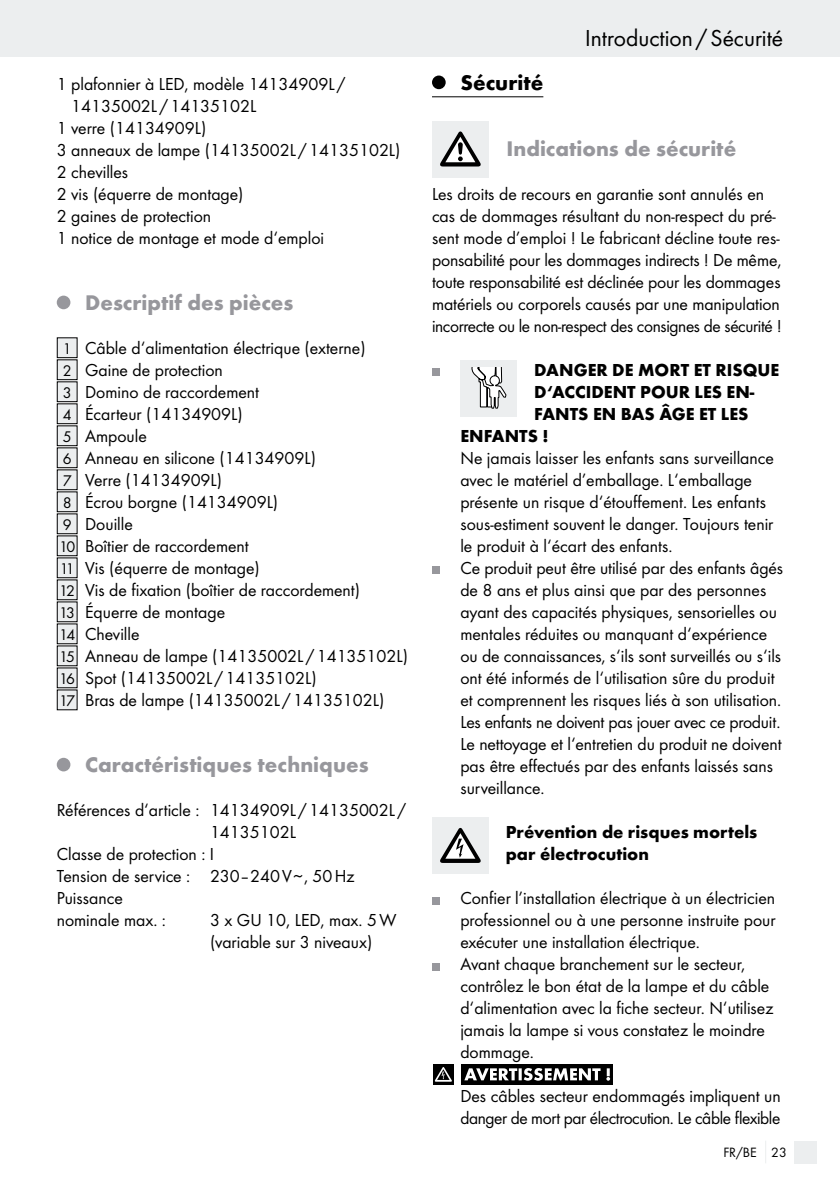
<style>
.page{position:relative;width:840px;height:1191px;background:#fff}
.page>*{position:absolute;margin:0;border:0;box-sizing:border-box;transform-origin:0 0}
.t1{font:24px "Futura Boo";color:#000}
.t2{font:700 22px "Futura";color:#97979c}
.t3{font:700 22px "Futura";color:#000}
.t4{font:18px/22px "Futura Boo";color:#000}
.t5{font:700 18px/22px "Futura";color:#000}
.t6{font:14px "Futura Boo";color:#000}
.s1{font-size:16px}
</style>
<div class="page">
<div style="left:0;top:0;width:839px;height:57px;background:#eceeef"></div>
<div style="left:794px;top:1140px;width:22px;height:23px;background:#eceeef"></div>
<div style="left:57px;top:296px;width:13px;height:13px;background:#97979c;border-radius:50%"></div>
<div style="left:57px;top:338px;width:20px;height:20px;background:#eceeef"></div>
<div style="left:57px;top:337px;width:21px;height:21px;border:1px solid #000"></div>
<div style="left:57px;top:360px;width:20px;height:20px;background:#eceeef"></div>
<div style="left:57px;top:359px;width:21px;height:21px;border:1px solid #000"></div>
<div style="left:57px;top:382px;width:20px;height:20px;background:#eceeef"></div>
<div style="left:57px;top:381px;width:21px;height:21px;border:1px solid #000"></div>
<div style="left:57px;top:404px;width:20px;height:20px;background:#eceeef"></div>
<div style="left:57px;top:403px;width:21px;height:21px;border:1px solid #000"></div>
<div style="left:57px;top:426px;width:20px;height:20px;background:#eceeef"></div>
<div style="left:57px;top:425px;width:21px;height:21px;border:1px solid #000"></div>
<div style="left:57px;top:448px;width:20px;height:20px;background:#eceeef"></div>
<div style="left:57px;top:447px;width:21px;height:21px;border:1px solid #000"></div>
<div style="left:57px;top:470px;width:20px;height:20px;background:#eceeef"></div>
<div style="left:57px;top:469px;width:21px;height:21px;border:1px solid #000"></div>
<div style="left:57px;top:492px;width:20px;height:20px;background:#eceeef"></div>
<div style="left:57px;top:491px;width:21px;height:21px;border:1px solid #000"></div>
<div style="left:57px;top:514px;width:20px;height:20px;background:#eceeef"></div>
<div style="left:57px;top:513px;width:21px;height:21px;border:1px solid #000"></div>
<div style="left:57px;top:536px;width:20px;height:20px;background:#eceeef"></div>
<div style="left:57px;top:535px;width:21px;height:21px;border:1px solid #000"></div>
<div style="left:57px;top:558px;width:20px;height:20px;background:#eceeef"></div>
<div style="left:57px;top:557px;width:21px;height:21px;border:1px solid #000"></div>
<div style="left:57px;top:580px;width:20px;height:20px;background:#eceeef"></div>
<div style="left:57px;top:602px;width:20px;height:20px;background:#eceeef"></div>
<div style="left:57px;top:624px;width:20px;height:20px;background:#eceeef"></div>
<div style="left:57px;top:646px;width:20px;height:20px;background:#eceeef"></div>
<div style="left:57px;top:668px;width:20px;height:20px;background:#eceeef"></div>
<div style="left:57px;top:690px;width:20px;height:20px;background:#eceeef"></div>
<div style="left:57px;top:758px;width:13px;height:13px;background:#97979c;border-radius:50%"></div>
<hr style="left:432px;top:96px;width:111px;height:1px;background:#000">
<div style="left:432px;top:76px;width:13px;height:13px;background:#000;border-radius:50%"></div>
<div style="left:432px;top:121px;width:56px;height:56px;background:#eceeef"></div>
<svg style="left:440px;top:131px;width:40px;height:35px"></svg>
<div style="left:432px;top:368px;width:7px;height:8px;background:#97979c"></div>
<div style="left:460px;top:360px;width:57px;height:56px;background:#eceeef"></div>
<svg style="left:471px;top:368px;width:35px;height:41px"></svg>
<div style="left:432px;top:566px;width:7px;height:8px;background:#97979c"></div>
<div style="left:432px;top:817px;width:56px;height:56px;background:#eceeef"></div>
<svg style="left:440px;top:828px;width:40px;height:35px"></svg>
<div style="left:432px;top:896px;width:7px;height:8px;background:#97979c"></div>
<div style="left:432px;top:962px;width:7px;height:8px;background:#97979c"></div>
<div style="left:461px;top:1064px;width:151px;height:20px;background:#000"></div>
<svg style="left:464px;top:1068px;width:145px;height:12px"></svg>
<svg style="left:433px;top:1064px;width:20px;height:20px"></svg>
<svg style="left:434px;top:1067px;width:17px;height:14px"></svg>
<p class="t4" style="left:57px;top:73px;width:290px">1 plafonnier à LED, modèle 14134909L /</p>
<p class="t4" style="left:71px;top:95px;width:186px">14135002L /14135102L</p>
<p class="t4" style="left:57px;top:117px;width:151px">1 verre (14134909L)</p>
<p class="t4" style="left:57px;top:139px;width:345px">3 anneaux de lampe (14135002L /14135102L)</p>
<p class="t4" style="left:57px;top:161px;width:73px">2 chevilles</p>
<p class="t4" style="left:57px;top:183px;width:188px">2 vis (équerre de montage)</p>
<p class="t4" style="left:57px;top:205px;width:156px">2 gaines de protection</p>
<p class="t4" style="left:57px;top:227px;width:269px">1 notice de montage et mode d‘emploi</p>
<p class="t2" style="left:85px;top:289px;width:210px">Descriptif des pièces</p>
<p class="t4" style="left:59px;top:337px;width:350px"><span class="s1">1</span> Câble d‘alimentation électrique (externe)<br><span class="s1">2</span> Gaine de protection<br><span class="s1">3</span> Domino de raccordement<br><span class="s1">4</span> Écarteur (14134909L)<br><span class="s1">5</span> Ampoule<br><span class="s1">6</span> Anneau en silicone (14134909L)<br><span class="s1">7</span> Verre (14134909L)<br><span class="s1">8</span> Écrou borgne (14134909L)<br><span class="s1">9</span> Douille<br><span class="s1">10</span> Boîtier de raccordement<br><span class="s1">11</span> Vis (équerre de montage)<br><span class="s1">12</span> Vis de fixation (boîtier de raccordement)<br><span class="s1">13</span> Équerre de montage<br><span class="s1">14</span> Cheville<br><span class="s1">15</span> Anneau de lampe (14135002L /14135102L)<br><span class="s1">16</span> Spot (14135002L /14135102L)<br><span class="s1">17</span> Bras de lampe (14135002L /14135102L)</p>
<p class="t2" style="left:85px;top:751px;width:285px">Caractéristiques techniques</p>
<p class="t4" style="left:57px;top:799px;width:350px">Références d‘article : 14134909L /14135002L /</p>
<p class="t4" style="left:210px;top:821px;width:87px">14135102L</p>
<p class="t4" style="left:57px;top:843px;width:159px">Classe de protection : I</p>
<p class="t4" style="left:57px;top:865px;width:299px">Tension de service : 230–240V~, 50Hz</p>
<p class="t4" style="left:57px;top:887px;width:68px">Puissance</p>
<p class="t4" style="left:57px;top:909px;width:111px">nominale max. :</p>
<p class="t4" style="left:210px;top:909px;width:188px">3 x GU 10, LED, max. 5W (variable sur 3 niveaux)</p>
<p class="t3" style="left:460px;top:69px;width:84px">Sécurité</p>
<h1 class="t1" style="left:584px;top:24px;width:199px">Introduction /Sécurité</h1>
<p class="t2" style="left:506px;top:135px;width:231px">Indications de sécurité</p>
<p class="t4" style="left:432px;top:183px;width:351px">Les droits de recours en garantie sont annulés en cas de dommages résultant du non-respect du pré&shy;sent mode d’emploi ! Le fabricant décline toute res&shy;ponsabilité pour les dommages indirects ! De même, toute responsabilité est déclinée pour les dommages matériels ou corporels causés par une manipulation incorrecte ou le non-respect des consignes de sécurité !</p>
<p class="t5" style="left:534px;top:359px;width:246px">DANGER DE MORT ET RISQUE</p>
<p class="t5" style="left:534px;top:381px;width:222px">D‘ACCIDENT POUR LES EN-</p>
<p class="t5" style="left:534px;top:403px;width:216px">FANTS EN BAS ÂGE ET LES</p>
<p class="t5" style="left:460px;top:425px;width:90px">ENFANTS !</p>
<p class="t4" style="left:460px;top:447px;width:324px">Ne jamais laisser les enfants sans surveillance avec le matériel d’emballage. L‘emballage présente un risque d‘étouffement. Les enfants sous-estiment souvent le danger. Toujours tenir le produit à l‘écart des enfants.<br>Ce produit peut être utilisé par des enfants âgés de 8 ans et plus ainsi que par des personnes ayant des capacités physiques, sensorielles ou mentales réduites ou manquant d‘expérience ou de connaissances, s‘ils sont surveillés ou s‘ils ont été informés de l‘utilisation sûre du produit et comprennent les risques liés à son utilisation.<br>Les enfants ne doivent pas jouer avec ce produit.<br>Le nettoyage et l‘entretien du produit ne doivent pas être effectués par des enfants laissés sans surveillance.</p>
<p class="t5" style="left:505px;top:821px;width:253px">Prévention de risques mortels par électrocution</p>
<p class="t4" style="left:460px;top:887px;width:316px">Confier l’installation électrique à un électricien professionnel ou à une personne instruite pour exécuter une installation électrique.<br>Avant chaque branchement sur le secteur, contrôlez le bon état de la lampe et du câble d‘alimentation avec la fiche secteur. N‘utilisez jamais la lampe si vous constatez le moindre dommage.</p>
<p class="t4" style="left:460px;top:1085px;width:322px">Des câbles secteur endommagés impliquent un danger de mort par électrocution. Le câble flexible</p>
<p class="t6" style="left:723px;top:1144px;width:65px">FR/BE 23</p>
</div>
